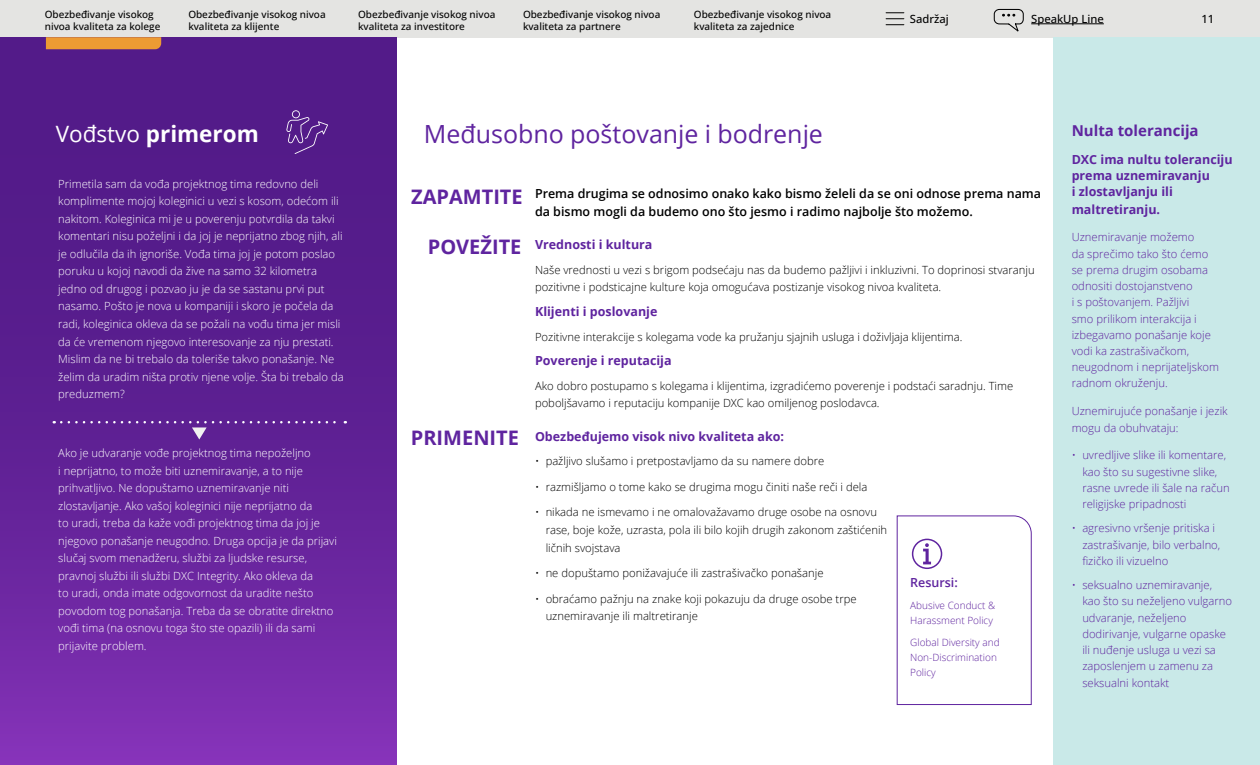
<style>
.page{position:relative;width:1260px;height:765px;background:#fff}
.page>*{position:absolute;margin:0;border:0;box-sizing:border-box;transform-origin:0 0}
.t1{font:25px "Open Sans";color:#5f249f}
.t2{font:700 22.5px "Open Sans";color:#fff}
.t3{font:700 20px "Open Sans";color:#5f249f}
.t4{font:700 15px "Open Sans";color:#5f249f}
.t5{font:700 12.5px/16.2px "Open Sans";color:#5f249f}
.t6{font:600 12.5px/17.5px "Open Sans";color:#000}
.t7{font:600 12.5px "Open Sans";color:#5f249f}
.t8{font:300 11.25px/17.5px "Open Sans";color:#fff}
.t9{font:300 11.25px/17.5px "Open Sans";color:#000}
.t10{font:300 11.25px/16.2px "Open Sans";color:#5f249f}
.t11{font:500 11.25px "Open Sans";color:#000}
.t12{font:500 10px/12.5px "Open Sans";color:#000}
.t13{font:300 10px/15px "Open Sans";color:#5f249f}
.s1{font-weight:400}
</style>
<div class="page">
<div style="left:0;top:0;width:1260px;height:37px;background:#e4e4e2"></div>
<svg style="left:886px;top:12px;width:18px;height:13px"></svg>
<hr style="left:1031px;top:24px;width:73px;height:1px;background:#000">
<svg style="left:993px;top:8px;width:31px;height:24px"></svg>
<div style="left:1053px;top:37px;width:207px;height:727px;background:#c9e9e8"></div>
<svg style="left:897px;top:515px;width:135px;height:190px"></svg>
<div style="left:0;top:37px;width:397px;height:728px;background:linear-gradient(to bottom,#49167f,#7b2eaf)"></div>
<svg style="left:286px;top:110px;width:42px;height:44px;background:#633194"></svg>
<svg style="left:46px;top:37px;width:115px;height:12px"></svg>
<svg style="left:61px;top:421px;width:285px;height:19px;background:#652a98"></svg>
<p class="t12" style="left:45px;top:7px;width:117px">Obezbeđivanje visokog nivoa kvaliteta za kolege</p>
<p class="t12" style="left:188px;top:7px;width:139px">Obezbeđivanje visokog nivoa kvaliteta za klijente</p>
<p class="t12" style="left:358px;top:7px;width:139px">Obezbeđivanje visokog nivoa kvaliteta za investitore</p>
<p class="t12" style="left:523px;top:7px;width:139px">Obezbeđivanje visokog nivoa kvaliteta za partnere</p>
<p class="t12" style="left:694px;top:7px;width:139px">Obezbeđivanje visokog nivoa kvaliteta za zajednice</p>
<p class="t11" style="left:910px;top:11px;width:40px">Sadržaj</p>
<p class="t11" style="left:1031px;top:11px;width:74px">SpeakUp Line</p>
<p class="t11" style="left:1202px;top:11px;width:14px">11</p>
<h2 class="t2" style="left:56px;top:118px;width:205px"><span class="s1">Vođstvo</span> primerom</h2>
<p class="t8" style="left:58px;top:175px;width:287px">Primetila sam da vođa projektnog tima redovno deli komplimente mojoj koleginici u vezi s kosom, odećom ili nakitom. Koleginica mi je u poverenju potvrdila da takvi komentari nisu poželjni i da joj je neprijatno zbog njih, ali je odlučila da ih ignoriše. Vođa tima joj je potom poslao poruku u kojoj navodi da žive na samo 32 kilometra jedno od drugog i pozvao ju je da se sastanu prvi put nasamo. Pošto je nova u kompaniji i skoro je počela da radi, koleginica okleva da se požali na vođu tima jer misli da će vremenom njegovo interesovanje za nju prestati.<br>Mislim da ne bi trebalo da toleriše takvo ponašanje. Ne želim da uradim ništa protiv njene volje. Šta bi trebalo da preduzmem?</p>
<p class="t8" style="left:58px;top:444px;width:280px">Ako je udvaranje vođe projektnog tima nepoželjno<br>i neprijatno, to može biti uznemiravanje, a to nije prihvatljivo. Ne dopuštamo uznemiravanje niti zlostavljanje. Ako vašoj koleginici nije neprijatno da<br>to uradi, treba da kaže vođi projektnog tima da joj je njegovo ponašanje neugodno. Druga opcija je da prijavi slučaj svom menadžeru, službi za ljudske resurse, pravnoj službi ili službi DXC Integrity. Ako okleva da<br>to uradi, onda imate odgovornost da uradite nešto povodom tog ponašanja. Treba da se obratite direktno vođi tima (na osnovu toga što ste opazili) ili da sami prijavite problem.</p>
<h1 class="t1" style="left:424px;top:117px;width:401px">Međusobno poštovanje i bodrenje</h1>
<h3 class="t3" style="left:411px;top:183px;width:113px">ZAPAMTITE</h3>
<h3 class="t3" style="left:428px;top:232px;width:95px">POVEŽITE</h3>
<h3 class="t3" style="left:411px;top:424px;width:110px">PRIMENITE</h3>
<p class="t6" style="left:535px;top:185px;width:508px">Prema drugima se odnosimo onako kako bismo želeli da se oni odnose prema nama da bismo mogli da budemo ono što jesmo i radimo najbolje što možemo.</p>
<p class="t5" style="left:535px;top:236px;width:119px">Vrednosti i kultura</p>
<p class="t9" style="left:535px;top:261px;width:501px">Naše vrednosti u vezi s brigom podsećaju nas da budemo pažljivi i inkluzivni. To doprinosi stvaranju pozitivne i podsticajne kulture koja omogućava postizanje visokog nivoa kvaliteta.</p>
<p class="t5" style="left:535px;top:303px;width:124px">Klijenti i poslovanje</p>
<p class="t9" style="left:535px;top:328px;width:429px">Pozitivne interakcije s kolegama vode ka pružanju sjajnih usluga i doživljaja klijentima.</p>
<p class="t5" style="left:535px;top:352px;width:138px">Poverenje i reputacija</p>
<p class="t9" style="left:535px;top:377px;width:480px">Ako dobro postupamo s kolegama i klijentima, izgradićemo poverenje i podstaći saradnju. Time poboljšavamo i reputaciju kompanije DXC kao omiljenog poslodavca.</p>
<p class="t5" style="left:535px;top:428px;width:251px">Obezbeđujemo visok nivo kvaliteta ako:</p>
<p class="t9" style="left:535px;top:452px;width:291px">• pažljivo slušamo i pretpostavljamo da su namere dobre</p>
<p class="t9" style="left:535px;top:478px;width:334px">• razmišljamo o tome kako se drugima mogu činiti naše reči i dela</p>
<p class="t9" style="left:546px;top:503px;width:343px;text-indent:-11px">• nikada ne ismevamo i ne omalovažavamo druge osobe na osnovu rase, boje kože, uzrasta, pola ili bilo kojih drugih zakonom zaštićenih ličnih svojstava</p>
<p class="t9" style="left:535px;top:564px;width:290px">• ne dopuštamo ponižavajuće ili zastrašivačko ponašanje</p>
<p class="t9" style="left:546px;top:590px;width:313px;text-indent:-11px">• obraćamo pažnju na znake koji pokazuju da druge osobe trpe uznemiravanje ili maltretiranje</p>
<p class="t7" style="left:910px;top:574px;width:49px">Resursi:</p>
<p class="t13" style="left:910px;top:598px;width:87px">Abusive Conduct &amp;<br>Harassment Policy</p>
<p class="t13" style="left:910px;top:635px;width:91px">Global Diversity and<br>Non-Discrimination<br>Policy</p>
<h3 class="t4" style="left:1072px;top:120px;width:128px">Nulta tolerancija</h3>
<p class="t5" style="left:1072px;top:151px;width:162px">DXC ima nultu toleranciju prema uznemiravanju<br>i zlostavljanju ili</p>
<p class="t5" style="left:1072px;top:201px;width:90px">maltretiranju.</p>
<p class="t10" style="left:1072px;top:229px;width:149px">Uznemiravanje možemo<br>da sprečimo tako što ćemo se prema drugim osobama odnositi dostojanstveno<br>i s poštovanjem. Pažljivi<br>smo prilikom interakcija i izbegavamo ponašanje koje vodi ka zastrašivačkom, neugodnom i neprijateljskom radnom okruženju.</p>
<p class="t10" style="left:1072px;top:403px;width:157px">Uznemirujuće ponašanje i jezik mogu da obuhvataju:</p>
<p class="t10" style="left:1082px;top:447px;width:149px;text-indent:-11px">• uvredljive slike ili komentare, kao što su sugestivne slike, rasne uvrede ili šale na račun religijske pripadnosti</p>
<p class="t10" style="left:1082px;top:520px;width:139px;text-indent:-11px">• agresivno vršenje pritiska i zastrašivanje, bilo verbalno, fizičko ili vizuelno</p>
<p class="t10" style="left:1082px;top:577px;width:151px;text-indent:-11px">• seksualno uznemiravanje, kao što su neželjeno vulgarno udvaranje, neželjeno dodirivanje, vulgarne opaske ili nuđenje usluga u vezi sa zaposlenjem u zamenu za seksualni kontakt</p>
</div>
